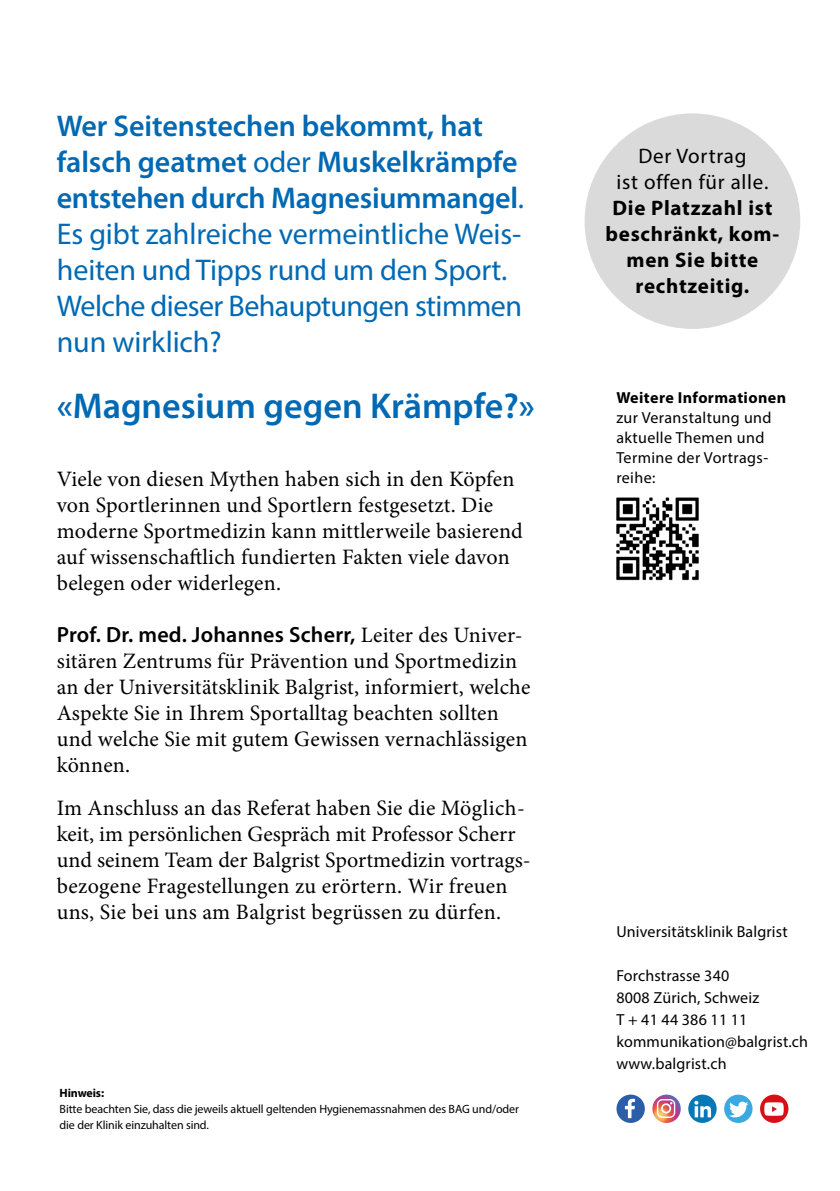
<style>
.page{position:relative;width:840px;height:1191px;background:#fff}
.page>*{position:absolute;margin:0;border:0;box-sizing:border-box;transform-origin:0 0}
.t1{font:600 36px "Myriad Pro";color:#0069b4}
.t2{font:30px/36px "Myriad Pro";letter-spacing:-.01em;color:#0069b4}
.t3{font:22px/26px "Minion Pro";letter-spacing:.01em;color:#000}
.t4{font:600 22px "Myriad Pro";letter-spacing:.01em;color:#000}
.t5{font:700 21px/26px "Myriad Pro";letter-spacing:.035em;color:#000;text-align:center}
.t6{font:21px/26px "Myriad Pro";letter-spacing:.035em;color:#000;text-align:center}
.t7{font:16px/22px "Myriad Pro";letter-spacing:.01em;color:#000}
.t8{font:700 16px "Myriad Pro";letter-spacing:.025em;color:#000}
.t9{font:12px/16px "Myriad Pro";letter-spacing:-.01em;color:#000}
.t10{font:700 12px "Myriad Pro";letter-spacing:-.01em;color:#000}
.s1{font-weight:600}
.s2{font-family:"Minion Pro";font-weight:400}
</style>
<div class="page">
<div style="left:584px;top:113px;width:215px;height:216px;background:#dadada;border-radius:50%"></div>
<img style="left:616px;top:497px;width:83px;height:84px">
<svg style="left:616px;top:1094px;width:28px;height:29px"></svg>
<svg style="left:652px;top:1094px;width:28px;height:29px"></svg>
<svg style="left:688px;top:1094px;width:28px;height:29px"></svg>
<svg style="left:724px;top:1094px;width:28px;height:29px"></svg>
<svg style="left:760px;top:1094px;width:28px;height:29px"></svg>
<h2 class="t2" style="left:57px;top:107px;width:468px"><span class="s1">Wer Seitenstechen bekommt, hat falsch geatmet</span> oder <span class="s1">Muskelkrämpfe entstehen durch Magnesiummangel</span>.<br>Es gibt zahlreiche vermeintliche Weis&shy;heiten und Tipps rund um den Sport.<br>Welche dieser Behauptungen stimmen nun wirklich?</h2>
<p class="t6" style="left:616px;top:143px;width:153px">Der Vortrag<br>ist offen für alle.</p>
<p class="t5" style="left:605px;top:195px;width:175px">Die Platzzahl ist beschränkt, kom&shy;men Sie bitte rechtzeitig.</p>
<h1 class="t1" style="left:57px;top:383px;width:479px">«Magnesium gegen Krämpfe?»</h1>
<p class="t8" style="left:616px;top:388px;width:171px">Weitere Informationen</p>
<p class="t7" style="left:616px;top:407px;width:157px;line-height:20px">zur Veranstaltung und aktuelle Themen und<br>Termine der Vortrags&shy;reihe:</p>
<p class="t3" style="left:57px;top:466px;width:467px">Viele von diesen Mythen haben sich in den Köpfen von Sportlerinnen und Sportlern festgesetzt. Die moderne Sportmedizin kann mittlerweile basierend auf wissenschaftlich fundierten Fakten viele davon belegen oder widerlegen.</p>
<p class="t4" style="left:57px;top:621px;width:467px">Prof. Dr. med. Johannes Scherr, <span class="s2">Leiter des Univer-</span></p>
<p class="t3" style="left:57px;top:648px;width:475px">sitären Zentrums für Prävention und Sportmedizin an der Universitätsklinik Balgrist, informiert, welche Aspekte Sie in Ihrem Sportalltag beachten sollten und welche Sie mit gutem Gewissen vernachlässigen können.</p>
<p class="t3" style="left:57px;top:795px;width:475px">Im Anschluss an das Referat haben Sie die Möglich&shy;keit, im persönlichen Gespräch mit Professor Scherr und seinem Team der Balgrist Sportmedizin vortrags&shy;bezogene Fragestellungen zu erörtern. Wir freuen uns, Sie bei uns am Balgrist begrüssen zu dürfen.</p>
<p class="t7" style="left:616px;top:920px;width:173px">Universitätsklinik Balgrist</p>
<p class="t7" style="left:616px;top:964px;width:193px">Forchstrasse 340<br>8008 Zürich, Schweiz<br>T + 41 44 386 11 11 kommunikation@balgrist.ch www.balgrist.ch</p>
<p class="t10" style="left:60px;top:1085px;width:46px">Hinweis:</p>
<p class="t9" style="left:60px;top:1100px;width:460px">Bitte beachten Sie, dass die jeweils aktuell geltenden Hygienemassnahmen des BAG und/oder die der Klinik einzuhalten sind.</p>
</div>
